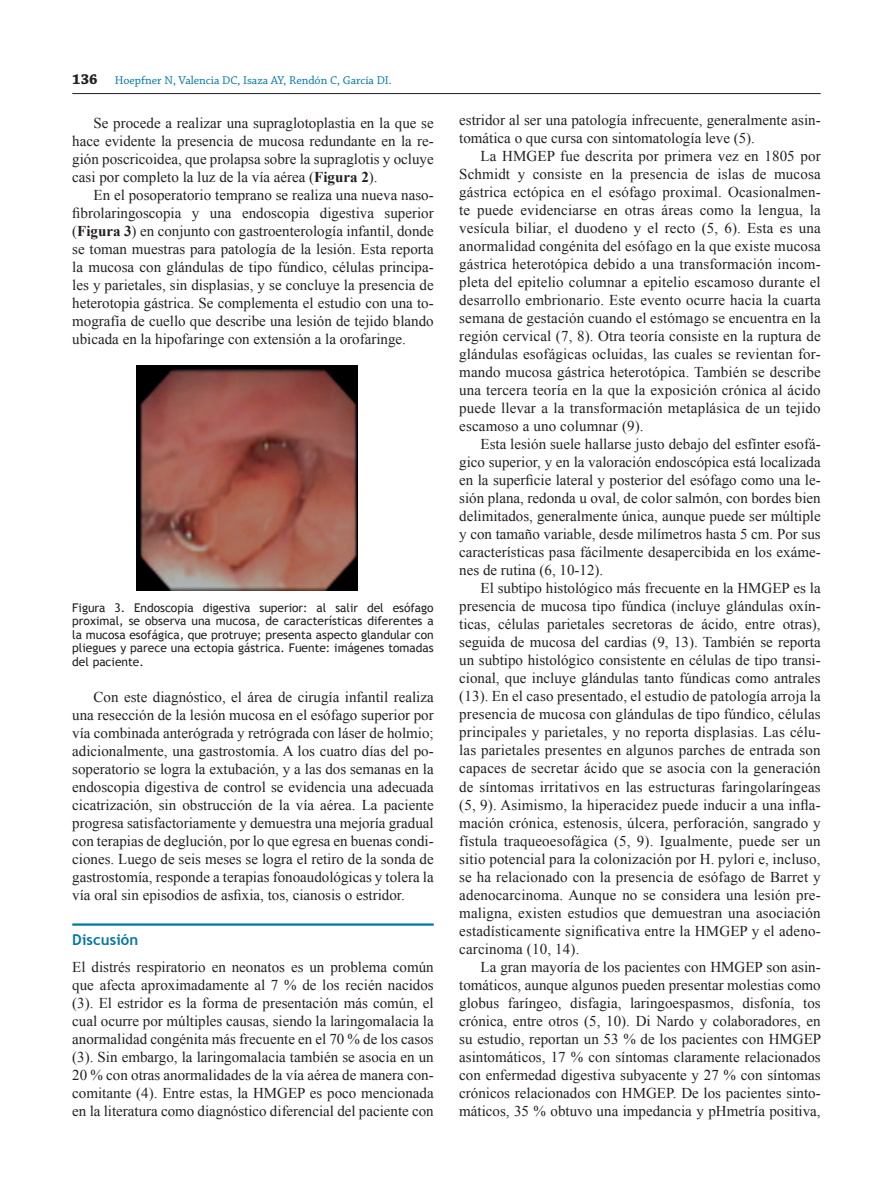
<style>
.page{position:relative;width:893px;height:1191px;background:#fff}
.page>*{position:absolute;margin:0;border:0;box-sizing:border-box;transform-origin:0 0}
.t1{font:15px/18px "Times New Roman";color:#231f20;text-align:justify}
.t2{font:700 15px "Trebuchet MS";letter-spacing:.005em;color:#0076a3}
.t3{font:12px/13.5px "Trebuchet MS";color:#231f20;text-align:justify}
.t4{font:12px "Chaparral Pro";color:#0076a3}
.s1{font-weight:700;font-size:15px;color:#231f20}
.s2{font-weight:700}
</style>
<div class="page">
<hr style="left:72px;top:93px;width:749px;height:1px;background:#231f20">
<img style="left:137px;top:366px;width:220px;height:225px">
<hr style="left:72px;top:923px;width:362px;height:2px;background:#0076a3">
<p class="t4" style="left:72px;top:74px;width:321px"><span class="s1">136</span> Hoepfner N, Valencia DC, Isaza AY, Rendón C, García DI.</p>
<p class="t1" style="left:72px;top:113px;width:363px;text-indent:21px">Se procede a realizar una supraglotoplastia en la que se hace evidente la presencia de mucosa redundante en la re&shy;gión poscricoidea, que prolapsa sobre la supraglotis y ocluye casi por completo la luz de la vía aérea (<span class="s2">Figura 2</span>).</p>
<p class="t1" style="left:72px;top:185px;width:363px;text-indent:21px">En el posoperatorio temprano se realiza una nueva naso&shy;fibrolaringoscopia y una endoscopia digestiva superior (<span class="s2">Figura 3</span>) en conjunto con gastroenterología infantil, donde se toman muestras para patología de la lesión. Esta reporta la mucosa con glándulas de tipo fúndico, células principa&shy;les y parietales, sin displasias, y se concluye la presencia de heterotopia gástrica. Se complementa el estudio con una to&shy;mografía de cuello que describe una lesión de tejido blando ubicada en la hipofaringe con extensión a la orofaringe.</p>
<p class="t3" style="left:72px;top:601px;width:363px">Figura 3. Endoscopia digestiva superior: al salir del esófago proximal, se observa una mucosa, de características diferentes a la mucosa esofágica, que protruye; presenta aspecto glandular con pliegues y parece una ectopia gástrica. Fuente: imágenes tomadas del paciente.</p>
<p class="t1" style="left:72px;top:687px;width:363px;text-indent:21px">Con este diagnóstico, el área de cirugía infantil realiza una resección de la lesión mucosa en el esófago superior por vía combinada anterógrada y retrógrada con láser de holmio; adicionalmente, una gastrostomía. A los cuatro días del po&shy;soperatorio se logra la extubación, y a las dos semanas en la endoscopia digestiva de control se evidencia una adecuada cicatrización, sin obstrucción de la vía aérea. La paciente progresa satisfactoriamente y demuestra una mejoría gradual con terapias de deglución, por lo que egresa en buenas condi&shy;ciones. Luego de seis meses se logra el retiro de la sonda de gastrostomía, responde a terapias fonoaudológicas y tolera la vía oral sin episodios de asfixia, tos, cianosis o estridor.</p>
<p class="t2" style="left:72px;top:930px;width:68px">Discusión</p>
<p class="t1" style="left:72px;top:957px;width:363px">El distrés respiratorio en neonatos es un problema común que afecta aproximadamente al 7 % de los recién nacidos (3). El estridor es la forma de presentación más común, el cual ocurre por múltiples causas, siendo la laringomalacia la anormalidad congénita más frecuente en el 70 % de los casos (3). Sin embargo, la laringomalacia también se asocia en un 20 % con otras anormalidades de la vía aérea de manera con&shy;comitante (4). Entre estas, la HMGEP es poco mencionada en la literatura como diagnóstico diferencial del paciente con</p>
<p class="t1" style="left:459px;top:111px;width:363px">estridor al ser una patología infrecuente, generalmente asin&shy;tomática o que cursa con sintomatología leve (5).</p>
<p class="t1" style="left:459px;top:147px;width:363px;text-indent:21px">La HMGEP fue descrita por primera vez en 1805 por Schmidt y consiste en la presencia de islas de mucosa gástrica ectópica en el esófago proximal. Ocasionalmen&shy;te puede evidenciarse en otras áreas como la lengua, la vesícula biliar, el duodeno y el recto (5, 6). Esta es una anormalidad congénita del esófago en la que existe mucosa gástrica heterotópica debido a una transformación incom&shy;pleta del epitelio columnar a epitelio escamoso durante el desarrollo embrionario. Este evento ocurre hacia la cuarta semana de gestación cuando el estómago se encuentra en la región cervical (7, 8). Otra teoría consiste en la ruptura de glándulas esofágicas ocluidas, las cuales se revientan for&shy;mando mucosa gástrica heterotópica. También se describe una tercera teoría en la que la exposición crónica al ácido puede llevar a la transformación metaplásica de un tejido escamoso a uno columnar (9).</p>
<p class="t1" style="left:459px;top:435px;width:363px;text-indent:21px">Esta lesión suele hallarse justo debajo del esfínter esofá&shy;gico superior, y en la valoración endoscópica está localizada en la superficie lateral y posterior del esófago como una le&shy;sión plana, redonda u oval, de color salmón, con bordes bien delimitados, generalmente única, aunque puede ser múltiple y con tamaño variable, desde milímetros hasta 5 cm. Por sus características pasa fácilmente desapercibida en los exáme&shy;nes de rutina (6, 10-12).</p>
<p class="t1" style="left:459px;top:579px;width:363px;text-indent:21px">El subtipo histológico más frecuente en la HMGEP es la presencia de mucosa tipo fúndica (incluye glándulas oxín&shy;ticas, células parietales secretoras de ácido, entre otras), seguida de mucosa del cardias (9, 13). También se reporta un subtipo histológico consistente en células de tipo transi&shy;cional, que incluye glándulas tanto fúndicas como antrales (13). En el caso presentado, el estudio de patología arroja la presencia de mucosa con glándulas de tipo fúndico, células principales y parietales, y no reporta displasias. Las célu&shy;las parietales presentes en algunos parches de entrada son capaces de secretar ácido que se asocia con la generación de síntomas irritativos en las estructuras faringolaríngeas (5, 9). Asimismo, la hiperacidez puede inducir a una infla&shy;mación crónica, estenosis, úlcera, perforación, sangrado y fístula traqueoesofágica (5, 9). Igualmente, puede ser un sitio potencial para la colonización por H. pylori e, incluso, se ha relacionado con la presencia de esófago de Barret y adenocarcinoma. Aunque no se considera una lesión pre&shy;maligna, existen estudios que demuestran una asociación estadísticamente significativa entre la HMGEP y el adeno&shy;carcinoma (10, 14).</p>
<p class="t1" style="left:459px;top:957px;width:363px;text-indent:21px">La gran mayoría de los pacientes con HMGEP son asin&shy;tomáticos, aunque algunos pueden presentar molestias como globus faríngeo, disfagia, laringoespasmos, disfonía, tos crónica, entre otros (5, 10). Di Nardo y colaboradores, en su estudio, reportan un 53 % de los pacientes con HMGEP asintomáticos, 17 % con síntomas claramente relacionados con enfermedad digestiva subyacente y 27 % con síntomas crónicos relacionados con HMGEP. De los pacientes sinto&shy;máticos, 35 % obtuvo una impedancia y pHmetría positiva,</p>
</div>
